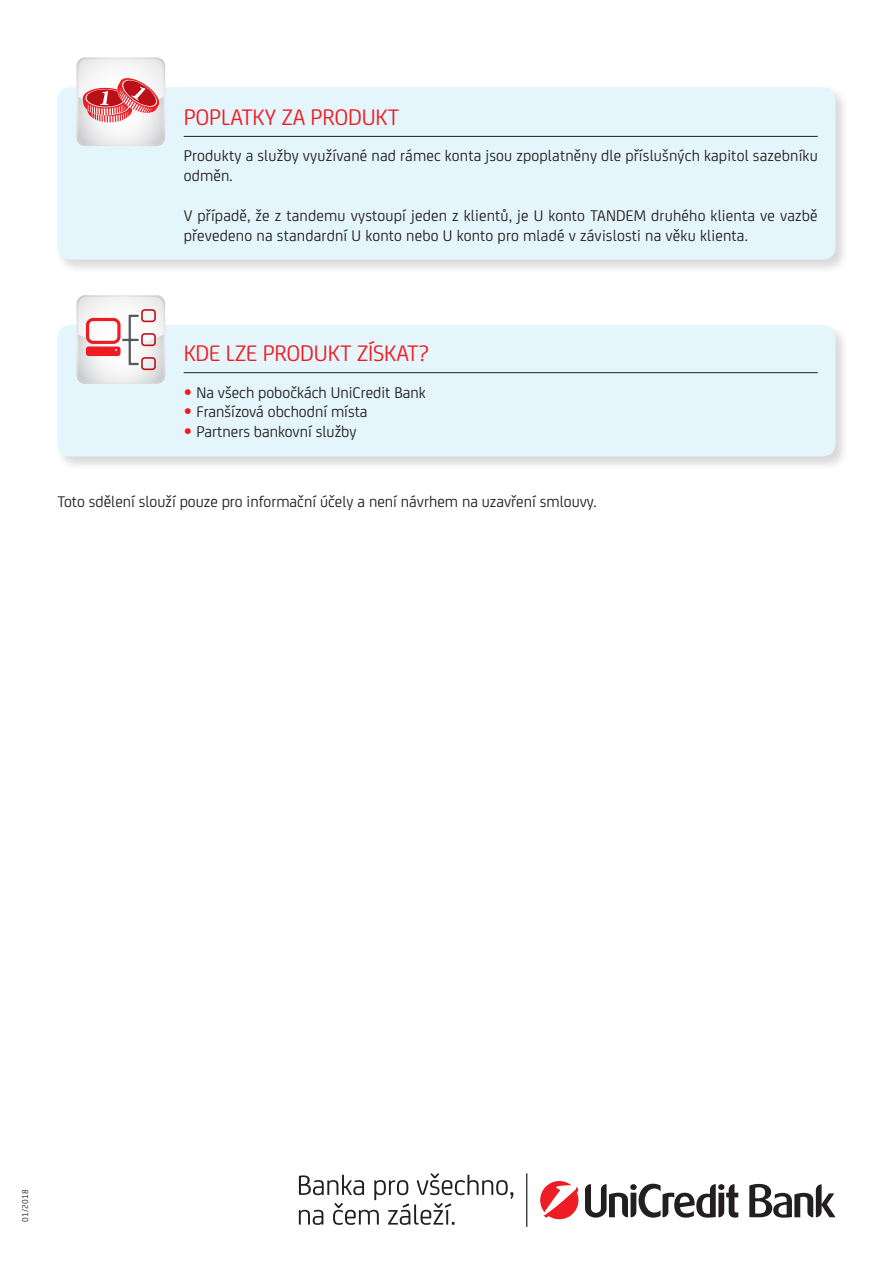
<style>
.page{position:relative;width:893px;height:1263px;background:#fff}
.page>*{position:absolute;margin:0;border:0;box-sizing:border-box;transform-origin:0 0}
.t1{font:24px "Uni Credit";letter-spacing:-.01em;color:#ee1d23}
.t2{font:16.5px/19.8px "Uni Credit";letter-spacing:.01em;color:#231f20}
.t3{font:9px "Uni Credit";letter-spacing:.01em;color:#231f20}
.s1{font-family:"Helvetica Neue LT Pro";font-weight:700;color:#ee1d23}
</style>
<div class="page">
<svg style="left:540px;top:1181px;width:38px;height:38px"></svg>
<svg style="left:585px;top:1184px;width:153px;height:33px"></svg>
<svg style="left:749px;top:1184px;width:87px;height:33px"></svg>
<svg style="left:299px;top:1173px;width:214px;height:52px"></svg>
<hr style="left:526px;top:1173px;width:1px;height:54px;background:#231f20">
<div style="left:55px;top:323px;width:795px;height:148px;background:#231f20;opacity:.17"></div>
<div style="left:57px;top:325px;width:779px;height:131px;background:#e5f5fc;border-radius:13px"></div>
<hr style="left:184px;top:372px;width:634px;height:1px;background:#231f20">
<svg style="left:77px;top:295px;width:88px;height:89px"></svg>
<div style="left:55px;top:85px;width:795px;height:189px;background:#231f20;opacity:.17"></div>
<div style="left:57px;top:87px;width:779px;height:173px;background:#e5f5fc;border-radius:13px"></div>
<hr style="left:184px;top:136px;width:634px;height:1px;background:#231f20">
<svg style="left:77px;top:57px;width:88px;height:89px"></svg>
<h1 class="t1" style="left:184px;top:100px;width:217px">POPLATKY ZA PRODUKT</h1>
<p class="t2" style="left:184px;top:145px;width:636px">Produkty a služby využívané nad rámec konta jsou zpoplatněny dle příslušných kapitol sazebníku odměn.</p>
<p class="t2" style="left:184px;top:204px;width:636px">V případě, že z tandemu vystoupí jeden z klientů, je U konto TANDEM druhého klienta ve vazbě převedeno na standardní U konto nebo U konto pro mladé v závislosti na věku klienta.</p>
<h1 class="t1" style="left:184px;top:336px;width:247px">KDE LZE PRODUKT ZÍSKAT?</h1>
<p class="t2" style="left:184px;top:381px;width:244px"><span class="s1">•</span> Na všech pobočkách UniCredit Bank</p>
<p class="t2" style="left:184px;top:401px;width:185px"><span class="s1">•</span> Franšízová obchodní místa</p>
<p class="t2" style="left:184px;top:421px;width:174px"><span class="s1">•</span> Partners bankovní služby</p>
<p class="t2" style="left:57px;top:491px;width:541px">Toto sdělení slouží pouze pro informační účely a není návrhem na uzavření smlouvy.</p>
<p class="t3" style="left:19px;top:1221px;width:33px;rotate:-90deg">01/2018</p>
</div>
